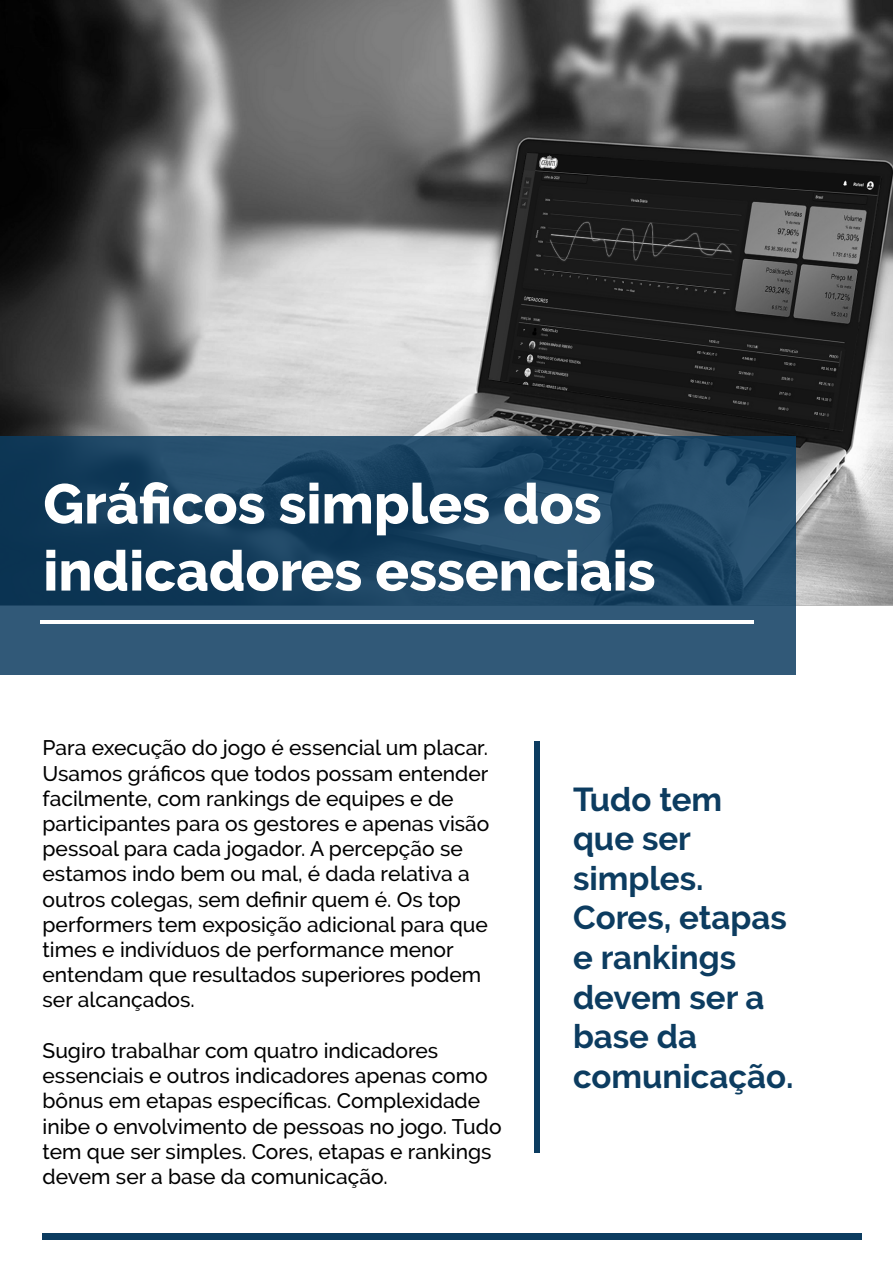
<style>
.page{position:relative;width:893px;height:1263px;background:#fff}
.page>*{position:absolute;margin:0;border:0;box-sizing:border-box;transform-origin:0 0}
.t1{font:800 55.95px/67.1px "Raleway";color:#fff}
.t2{font:700 33px/39.6px "Raleway";color:#0c3c60}
.t3{font:500 21px/25.2px "Raleway";color:#000}
</style>
<div class="page">
<img style="left:0;top:0;width:893px;height:606px">
<svg style="left:0;top:436px;width:795px;height:238px;background:#1f4866"></svg>
<hr style="left:40px;top:620px;width:714px;height:4px;background:#fff">
<div style="left:534px;top:741px;width:5px;height:412px;background:#0c3c60"></div>
<div style="left:42px;top:1233px;width:819px;height:6px;background:#0c3c60"></div>
<h1 class="t1" style="left:43px;top:471px;width:614px">Gráficos simples dos indicadores essenciais</h1>
<p class="t3" style="left:43px;top:735px;width:448px">Para execução do jogo é essencial um placar.<br>Usamos gráficos que todos possam entender facilmente, com rankings de equipes e de participantes para os gestores e apenas visão pessoal para cada jogador. A percepção se estamos indo bem ou mal, é dada relativa a outros colegas, sem definir quem é. Os top performers tem exposição adicional para que times e indivíduos de performance menor entendam que resultados superiores podem ser alcançados.</p>
<p class="t3" style="left:43px;top:1038px;width:461px">Sugiro trabalhar com quatro indicadores essenciais e outros indicadores apenas como bônus em etapas específicas. Complexidade inibe o envolvimento de pessoas no jogo. Tudo tem que ser simples. Cores, etapas e rankings devem ser a base da comunicação.</p>
<h2 class="t2" style="left:573px;top:779px;width:222px">Tudo tem<br>que ser simples.<br>Cores, etapas e rankings devem ser a base da comunicação.</h2>
</div>
